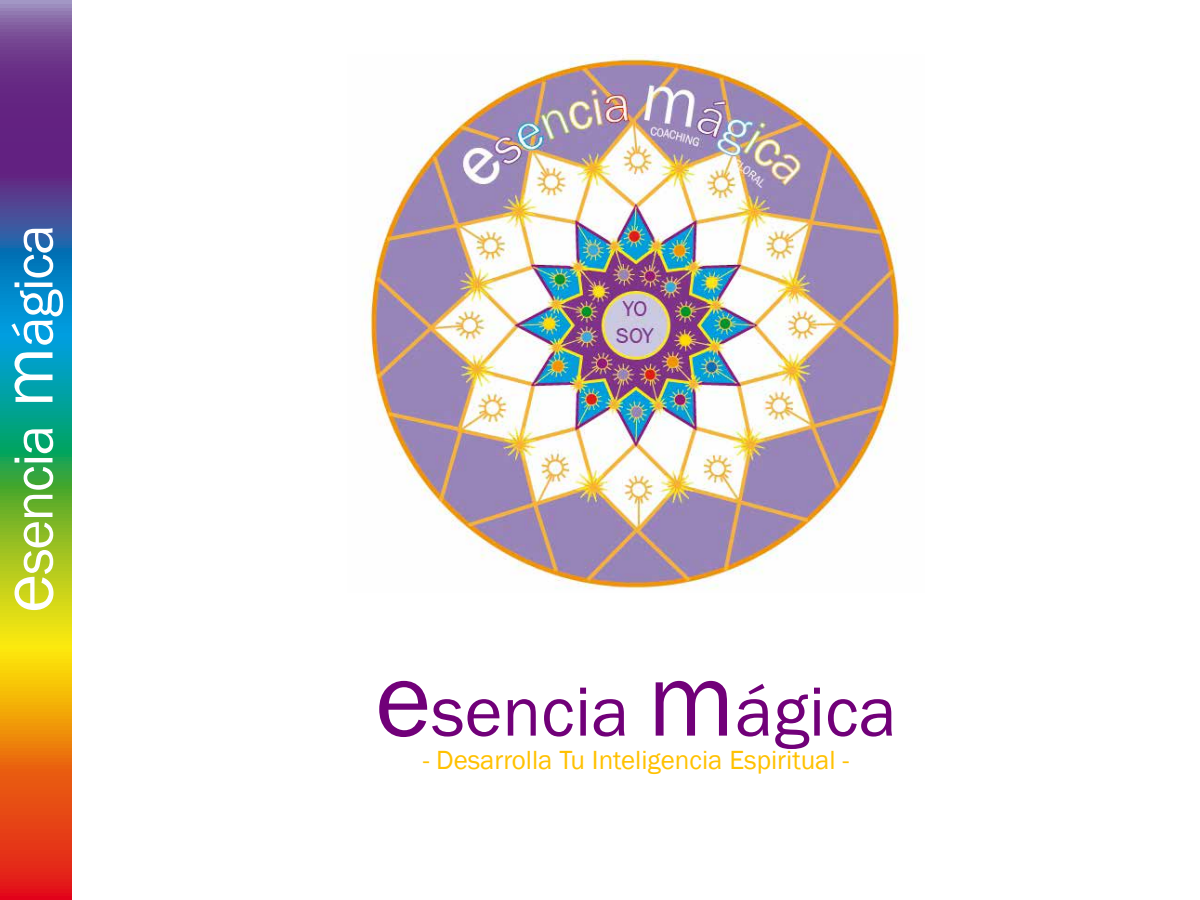
<style>
.page{position:relative;width:1200px;height:900px;background:#fff}
.page>*{position:absolute;margin:0;border:0;box-sizing:border-box;transform-origin:0 0}
.t1{font:72px "Franklin Gothic";color:#710079}
.t2{font:57px "Franklin Gothic";letter-spacing:-.025em;color:#fff}
.t3{font:27px "Franklin Gothic";color:#ffc100}
.s1{font-size:75px}
.s2{font-size:108px}
</style>
<div class="page">
<svg style="left:0;top:0;width:72px;height:900px;background:#7d7c5c"></svg>
<img style="left:364px;top:54px;width:544px;height:536px">
<h2 class="t2" style="left:-2px;top:613px;width:390px;rotate:-90deg"><span class="s1">e</span>sencia <span class="s1">m</span>ágica</h2>
<h1 class="t1" style="left:375px;top:667px;width:523px"><span class="s2">e</span>sencia <span class="s2">m</span>ágica</h1>
<p class="t3" style="left:423px;top:743px;width:428px">- Desarrolla Tu Inteligencia Espiritual -</p>
</div>
